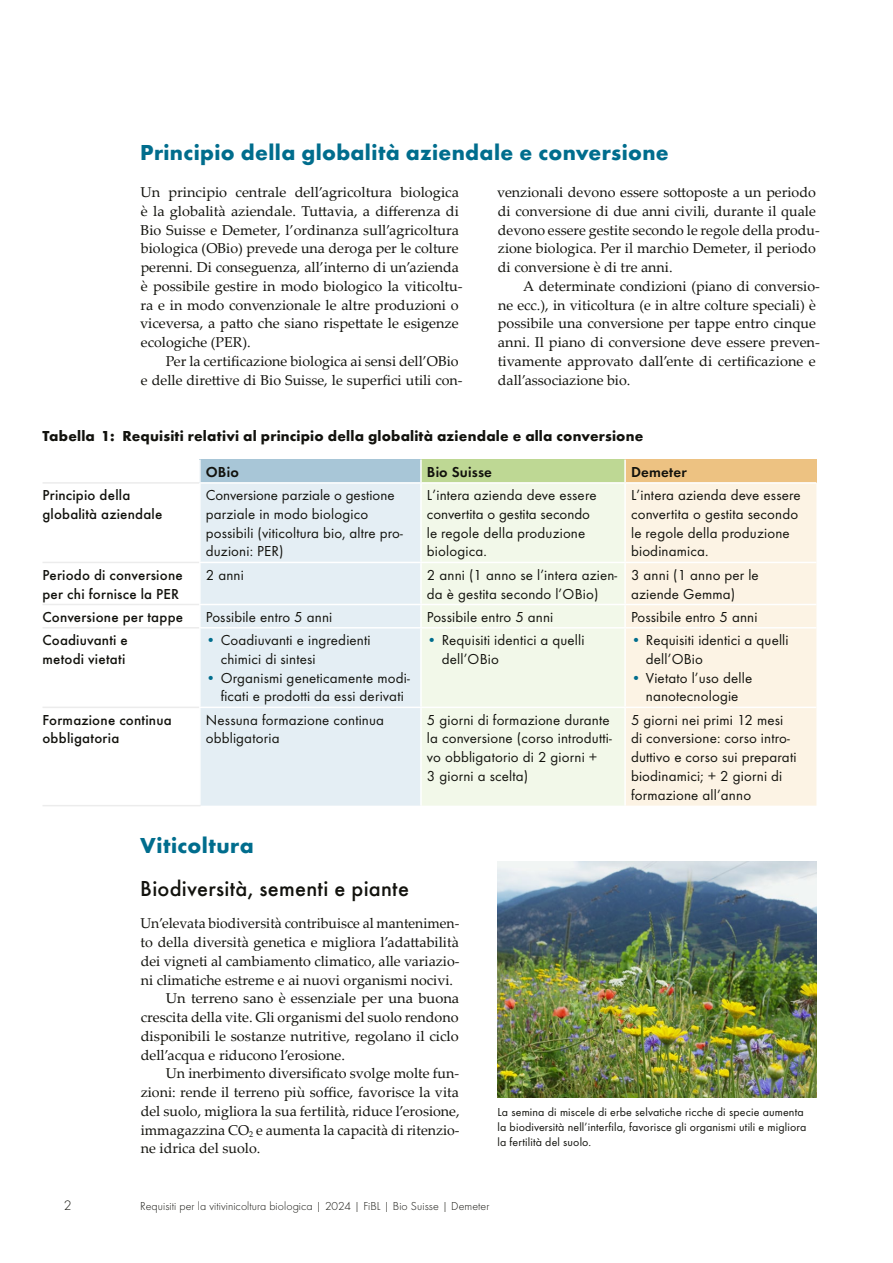
<style>
.page{position:relative;width:893px;height:1263px;background:#fff}
.page>*{position:absolute;margin:0;border:0;box-sizing:border-box;transform-origin:0 0}
.t1{font:700 22.5px "Function Pro";letter-spacing:.015em;color:#006d8d}
.t2{font:500 22.5px "Function Pro";letter-spacing:.015em;color:#12120d}
.t3{font:15px/18.8px "Function Pro";letter-spacing:.01em;color:#12120d}
.t4{font:500 15px/18.8px "Function Pro";letter-spacing:.015em;color:#12120d}
.t5{font:700 15px "Function Pro";letter-spacing:.01em;color:#12120d}
.t6{font:600 15px "Function Pro";letter-spacing:.01em;color:#12120d}
.t7{font:14.25px/18.8px "Palatino Linotype";color:#12120d}
.t8{font:300 14.25px "Function Pro";color:#12120d}
.t9{font:12px/15px "Function Pro";letter-spacing:.01em;color:#12120d}
.t10{font:300 12px "Function Pro";letter-spacing:.005em;color:#12120d}
.s1{color:#006d8d}
</style>
<div class="page">
<img style="left:497px;top:861px;width:319px;height:236px">
<div style="left:200px;top:460px;width:221px;height:23px;background:#a8c6d7"></div>
<div style="left:421px;top:460px;width:204px;height:23px;background:#bed894"></div>
<div style="left:625px;top:460px;width:191px;height:23px;background:#edc282"></div>
<div style="left:201px;top:484px;width:219px;height:322px;background:#e4eef4"></div>
<div style="left:422px;top:484px;width:202px;height:322px;background:#f2f8e9"></div>
<div style="left:626px;top:484px;width:190px;height:322px;background:#fcf3e4"></div>
<hr style="left:199px;top:460px;width:2px;height:22px;background:#fff">
<hr style="left:420px;top:460px;width:2px;height:22px;background:#fff">
<hr style="left:624px;top:460px;width:2px;height:22px;background:#fff">
<hr style="left:199px;top:482px;width:222px;height:2px;background:#fff">
<hr style="left:421px;top:482px;width:204px;height:2px;background:#fff">
<hr style="left:625px;top:482px;width:191px;height:2px;background:#fff">
<hr style="left:199px;top:562px;width:222px;height:1px;background:#fff">
<hr style="left:421px;top:562px;width:204px;height:1px;background:#fff">
<hr style="left:625px;top:562px;width:191px;height:1px;background:#fff">
<hr style="left:199px;top:604px;width:222px;height:1px;background:#fff">
<hr style="left:421px;top:604px;width:204px;height:1px;background:#fff">
<hr style="left:625px;top:604px;width:191px;height:1px;background:#fff">
<hr style="left:199px;top:627px;width:222px;height:1px;background:#fff">
<hr style="left:421px;top:627px;width:204px;height:1px;background:#fff">
<hr style="left:625px;top:627px;width:191px;height:1px;background:#fff">
<hr style="left:199px;top:707px;width:222px;height:1px;background:#fff">
<hr style="left:421px;top:707px;width:204px;height:1px;background:#fff">
<hr style="left:625px;top:707px;width:191px;height:1px;background:#fff">
<hr style="left:43px;top:562px;width:156px;height:1px;background:#ececec">
<hr style="left:43px;top:604px;width:156px;height:1px;background:#ececec">
<hr style="left:43px;top:627px;width:156px;height:1px;background:#ececec">
<hr style="left:43px;top:707px;width:156px;height:1px;background:#ececec">
<hr style="left:43px;top:805px;width:158px;height:1px;background:#ececec">
<hr style="left:43px;top:482px;width:156px;height:2px;background:#ececec">
<h1 class="t1" style="left:140px;top:138px;width:530px">Principio della globalità aziendale e conversione</h1>
<p class="t7" style="left:140px;top:182px;width:324px">Un principio centrale dell’agricoltura biologica è la globalità aziendale. Tuttavia, a differenza di Bio Suisse e Demeter, l’ordinanza sull’agricoltura biologica (OBio) prevede una deroga per le colture perenni. Di conseguenza, all’interno di un’azienda è possibile gestire in modo biologico la viticoltu&shy;ra e in modo convenzionale le altre produzioni o viceversa, a patto che siano rispettate le esigenze ecologiche (PER).</p>
<p class="t7" style="left:141px;top:351px;width:323px;text-align:right">Per la certificazione biologica ai sensi dell’OBio<br>e delle direttive di Bio Suisse, le superfici utili con-</p>
<p class="t7" style="left:497px;top:182px;width:324px">venzionali devono essere sottoposte a un periodo di conversione di due anni civili, durante il quale devono essere gestite secondo le regole della produ&shy;zione biologica. Per il marchio Demeter, il periodo di conversione è di tre anni.</p>
<p class="t7" style="left:498px;top:276px;width:324px;text-indent:25px">A determinate condizioni (piano di conversio&shy;ne ecc.), in viticoltura (e in altre colture speciali) è possibile una conversione per tappe entro cinque anni. Il piano di conversione deve essere preven&shy;tivamente approvato dall’ente di certificazione e dall’associazione bio.</p>
<p class="t5" style="left:43px;top:427px;width:602px">Tabella 1: Requisiti relativi al principio della globalità aziendale e alla conversione</p>
<p class="t6" style="left:206px;top:463px;width:34px">OBio</p>
<p class="t6" style="left:427px;top:463px;width:67px">Bio Suisse</p>
<p class="t6" style="left:631px;top:463px;width:57px">Demeter</p>
<p class="t4" style="left:43px;top:486px;width:121px">Principio della globalità aziendale</p>
<p class="t3" style="left:206px;top:486px;width:199px">Conversione parziale o gestione parziale in modo biologico possibili (viticoltura bio, altre pro&shy;duzioni: PER)</p>
<p class="t3" style="left:427px;top:486px;width:171px">L’intera azienda deve essere convertita o gestita secondo le regole della produzione biologica.</p>
<p class="t3" style="left:631px;top:486px;width:171px">L’intera azienda deve essere convertita o gestita secondo le regole della produzione biodinamica.</p>
<p class="t4" style="left:42px;top:565px;width:142px">Periodo di conversione per chi fornisce la PER</p>
<p class="t3" style="left:206px;top:565px;width:40px">2 anni</p>
<p class="t3" style="left:427px;top:565px;width:192px">2 anni (1 anno se l’intera azien&shy;da è gestita secondo l’OBio)</p>
<p class="t3" style="left:631px;top:565px;width:129px">3 anni (1 anno per le aziende Gemma)</p>
<p class="t4" style="left:42px;top:607px;width:142px">Conversione per tappe</p>
<p class="t3" style="left:206px;top:607px;width:128px">Possibile entro 5 anni</p>
<p class="t3" style="left:427px;top:607px;width:128px">Possibile entro 5 anni</p>
<p class="t3" style="left:631px;top:607px;width:128px">Possibile entro 5 anni</p>
<p class="t4" style="left:42px;top:630px;width:87px">Coadiuvanti e metodi vietati</p>
<p class="t3" style="left:221px;top:631px;width:151px;text-indent:-15px"><span class="s1">•</span> Coadiuvanti e ingredienti chimici di sintesi</p>
<p class="t3" style="left:206px;top:668px;width:205px;text-align:center"><span class="s1">•</span> Organismi geneticamente modi&shy;ficati e prodotti da essi derivati</p>
<p class="t3" style="left:442px;top:631px;width:144px;text-indent:-15px"><span class="s1">•</span> Requisiti identici a quelli dell’OBio</p>
<p class="t3" style="left:646px;top:631px;width:144px;text-indent:-15px"><span class="s1">•</span> Requisiti identici a quelli dell’OBio</p>
<p class="t3" style="left:631px;top:668px;width:123px;text-align:center"><span class="s1">•</span> Vietato l’uso delle nanotecnologie</p>
<p class="t4" style="left:42px;top:710px;width:131px">Formazione continua obbligatoria</p>
<p class="t3" style="left:206px;top:710px;width:180px">Nessuna formazione continua obbligatoria</p>
<p class="t3" style="left:427px;top:710px;width:186px">5 giorni di formazione durante la conversione (corso introdutti&shy;vo obbligatorio di 2 giorni +<br>3 giorni a scelta)</p>
<p class="t3" style="left:631px;top:710px;width:167px">5 giorni nei primi 12 mesi di conversione: corso intro&shy;duttivo e corso sui preparati biodinamici; + 2 giorni di formazione all’anno</p>
<h1 class="t1" style="left:140px;top:832px;width:115px">Viticoltura</h1>
<h1 class="t2" style="left:140px;top:875px;width:270px">Biodiversità, sementi e piante</h1>
<p class="t7" style="left:140px;top:914px;width:320px">Un’elevata biodiversità contribuisce al mantenimen-</p>
<p class="t7" style="left:141px;top:932px;width:320px">to della diversità genetica e migliora l’adattabilità</p>
<p class="t7" style="left:141px;top:951px;width:320px">dei vigneti al cambiamento climatico, alle variazio-</p>
<p class="t7" style="left:141px;top:970px;width:314px">ni climatiche estreme e ai nuovi organismi nocivi.</p>
<p class="t7" style="left:166px;top:989px;width:295px">Un terreno sano è essenziale per una buona</p>
<p class="t7" style="left:141px;top:1007px;width:319px">crescita della vite. Gli organismi del suolo rendono</p>
<p class="t7" style="left:141px;top:1026px;width:319px">disponibili le sostanze nutritive, regolano il ciclo</p>
<p class="t7" style="left:141px;top:1045px;width:206px">dell’acqua e riducono l’erosione.</p>
<p class="t7" style="left:166px;top:1064px;width:295px">Un inerbimento diversificato svolge molte fun-</p>
<p class="t7" style="left:141px;top:1082px;width:320px">zioni: rende il terreno più soffice, favorisce la vita</p>
<p class="t7" style="left:141px;top:1101px;width:320px">del suolo, migliora la sua fertilità, riduce l’erosione,</p>
<p class="t7" style="left:141px;top:1120px;width:320px">immagazzina CO<sub>2</sub> e aumenta la capacità di ritenzio-</p>
<p class="t7" style="left:141px;top:1139px;width:121px">ne idrica del suolo.</p>
<p class="t9" style="left:497px;top:1104px;width:310px">La semina di miscele di erbe selvatiche ricche di specie aumenta la biodiversità nell’interfila, favorisce gli organismi utili e migliora la fertilità del suolo.</p>
<p class="t8" style="left:64px;top:1197px;width:9px">2</p>
<p class="t10" style="left:140px;top:1199px;width:351px">Requisiti per la vitivinicoltura biologica | 2024 | FiBL | Bio Suisse | Demeter</p>
</div>
